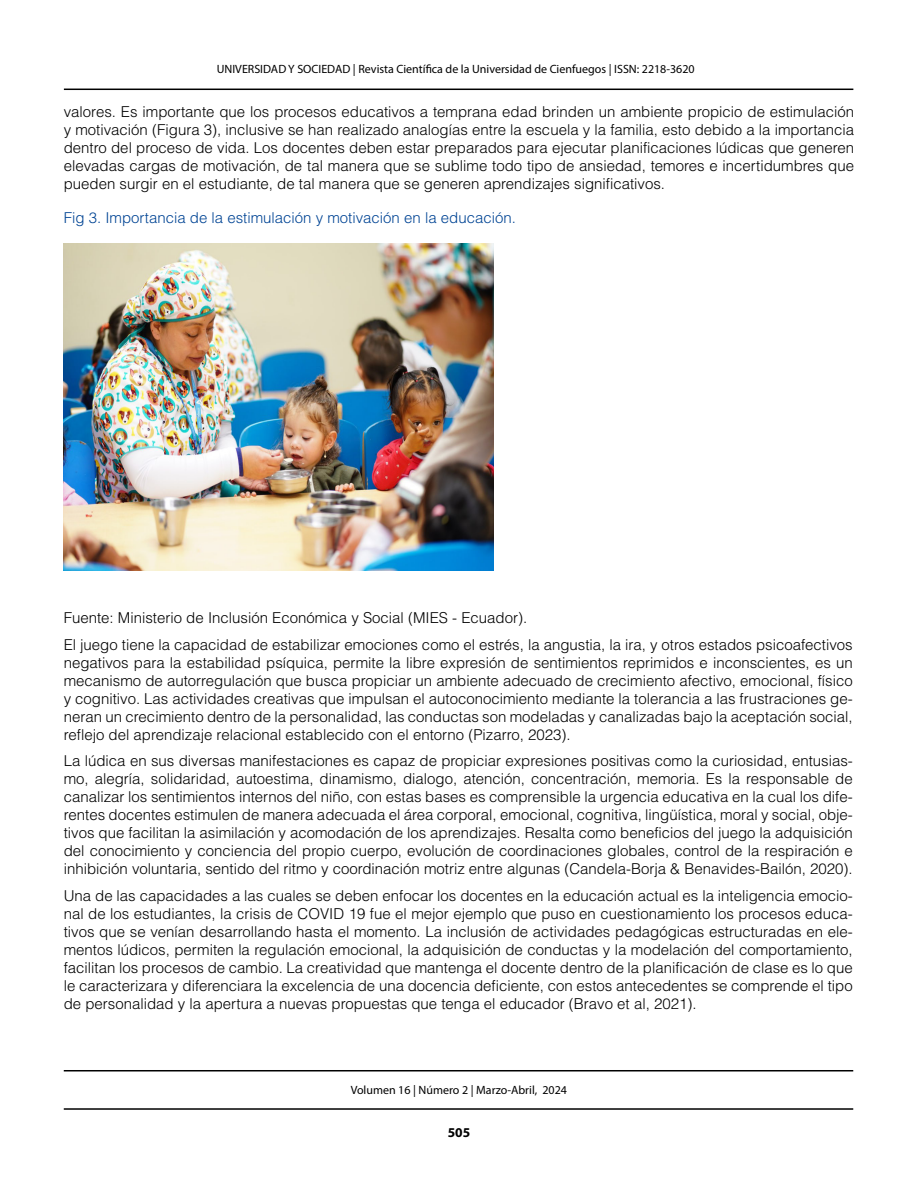
<style>
.page{position:relative;width:918px;height:1188px;background:#fff}
.page>*{position:absolute;margin:0;border:0;box-sizing:border-box;transform-origin:0 0}
.t1{font:300 15px/18px "Helvetica LT Std";color:#000;text-align:justify}
.t2{font:300 15px "Helvetica LT Std";color:#004494}
.t3{font:700 13.5px "Myriad Pro";color:#000}
.t4{font:12px "Myriad Pro";color:#000}
</style>
<div class="page">
<hr style="left:64px;top:89px;width:789px;height:1px;background:#000">
<hr style="left:64px;top:1108px;width:789px;height:2px;background:#000">
<hr style="left:64px;top:1070px;width:789px;height:1px;background:#000">
<img style="left:64px;top:243px;width:430px;height:327px">
<p class="t4" style="left:217px;top:61px;width:479px">UNIVERSIDAD Y SOCIEDAD | Revista Científica de la Universidad de Cienfuegos | ISSN: 2218-3620</p>
<p class="t1" style="left:64px;top:103px;width:792px">valores. Es importante que los procesos educativos a temprana edad brinden un ambiente propicio de estimulación y motivación (Figura 3), inclusive se han realizado analogías entre la escuela y la familia, esto debido a la importancia dentro del proceso de vida. Los docentes deben estar preparados para ejecutar planificaciones lúdicas que generen elevadas cargas de motivación, de tal manera que se sublime todo tipo de ansiedad, temores e incertidumbres que pueden surgir en el estudiante, de tal manera que se generen aprendizajes significativos.</p>
<p class="t2" style="left:64px;top:208px;width:454px">Fig 3. Importancia de la estimulación y motivación en la educación.</p>
<p class="t1" style="left:64px;top:605px;width:791px;line-height:26.5px">Fuente: Ministerio de Inclusión Económica y Social (MIES - Ecuador).<br>El juego tiene la capacidad de estabilizar emociones como el estrés, la angustia, la ira, y otros estados psicoafectivos</p>
<p class="t1" style="left:64px;top:653px;width:791px">negativos para la estabilidad psíquica, permite la libre expresión de sentimientos reprimidos e inconscientes, es un mecanismo de autorregulación que busca propiciar un ambiente adecuado de crecimiento afectivo, emocional, físico y cognitivo. Las actividades creativas que impulsan el autoconocimiento mediante la tolerancia a las frustraciones ge&shy;neran un crecimiento dentro de la personalidad, las conductas son modeladas y canalizadas bajo la aceptación social, reflejo del aprendizaje relacional establecido con el entorno (Pizarro, 2023).</p>
<p class="t1" style="left:64px;top:752px;width:791px">La lúdica en sus diversas manifestaciones es capaz de propiciar expresiones positivas como la curiosidad, entusias&shy;mo, alegría, solidaridad, autoestima, dinamismo, dialogo, atención, concentración, memoria. Es la responsable de canalizar los sentimientos internos del niño, con estas bases es comprensible la urgencia educativa en la cual los dife&shy;rentes docentes estimulen de manera adecuada el área corporal, emocional, cognitiva, lingüística, moral y social, obje&shy;tivos que facilitan la asimilación y acomodación de los aprendizajes. Resalta como beneficios del juego la adquisición del conocimiento y conciencia del propio cuerpo, evolución de coordinaciones globales, control de la respiración e inhibición voluntaria, sentido del ritmo y coordinación motriz entre algunas (Candela-Borja &amp; Benavides-Bailón, 2020).</p>
<p class="t1" style="left:64px;top:886px;width:791px">Una de las capacidades a las cuales se deben enfocar los docentes en la educación actual es la inteligencia emocio&shy;nal de los estudiantes, la crisis de COVID 19 fue el mejor ejemplo que puso en cuestionamiento los procesos educa&shy;tivos que se venían desarrollando hasta el momento. La inclusión de actividades pedagógicas estructuradas en ele&shy;mentos lúdicos, permiten la regulación emocional, la adquisición de conductas y la modelación del comportamiento, facilitan los procesos de cambio. La creatividad que mantenga el docente dentro de la planificación de clase es lo que le caracterizara y diferenciara la excelencia de una docencia deficiente, con estos antecedentes se comprende el tipo de personalidad y la apertura a nuevas propuestas que tenga el educador (Bravo et al, 2021).</p>
<p class="t4" style="left:351px;top:1083px;width:218px">Volumen 16 | Número 2 | Marzo-Abril, 2024</p>
<p class="t3" style="left:448px;top:1124px;width:24px">505</p>
</div>
